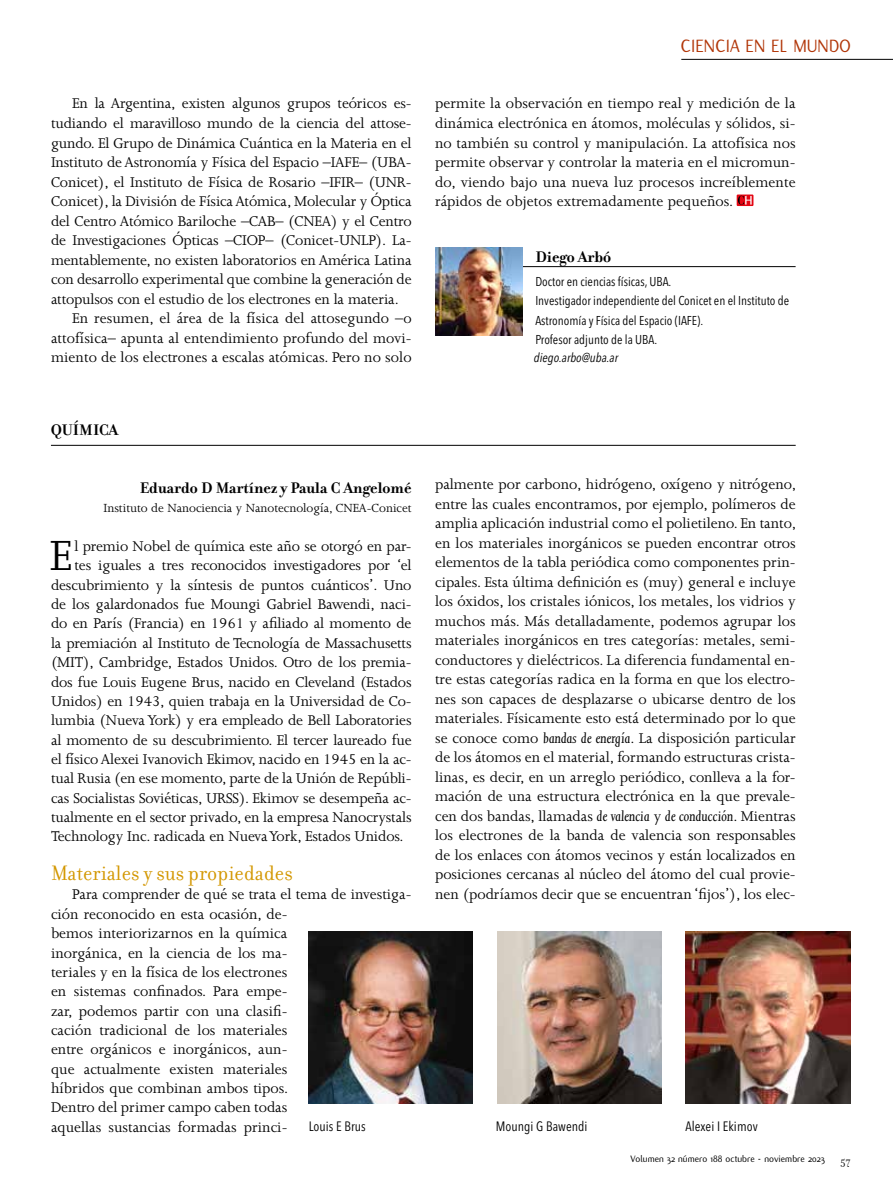
<style>
.page{position:relative;width:893px;height:1191px;background:#fff}
.page>*{position:absolute;margin:0;border:0;box-sizing:border-box;transform-origin:0 0}
.t1{font:48.45px "Joanna MT Std";color:#000}
.t2{font:22.5px "Filosofia OT";letter-spacing:.005em;color:#d39700;scale:.95 1}
.t3{font:19.5px "Flux";letter-spacing:.01em;color:#b13507;scale:.95 1}
.t4{font:700 16.5px "Filosofia OT";letter-spacing:.005em;color:#000}
.t5{font:16.2px/19.5px "Joanna MT Std";letter-spacing:-.01em;color:#000;text-align:justify}
.t6{font:13.5px "Joanna MT Std";color:#000}
.t7{font:condensed 13.5px "Avenir Next LT Pro";letter-spacing:.005em;color:#000}
.t8{font:condensed 12.75px/19.5px "Avenir Next LT Pro";color:#000}
.t9{font:italic condensed 12.75px "Avenir Next LT Pro";color:#000}
.t10{font:11.25px "Filosofia OT";color:#000}
.t11{font:10.2px "Flux";color:#000}
.s1{font-style:italic}
</style>
<div class="page">
<hr style="left:681px;top:59px;width:212px;height:1px;background:#000">
<img style="left:497px;top:931px;width:164px;height:172px">
<svg style="left:737px;top:194px;width:16px;height:12px"></svg>
<svg style="left:738px;top:196px;width:14px;height:9px"></svg>
<hr style="left:51px;top:445px;width:745px;height:1px;background:#000">
<hr style="left:514px;top:266px;width:282px;height:1px;background:#000">
<img style="left:435px;top:247px;width:88px;height:88px">
<img style="left:685px;top:931px;width:165px;height:172px">
<img style="left:309px;top:931px;width:164px;height:172px">
<p class="t5" style="left:72px;top:94px;width:341px">En la Argentina, existen algunos grupos teóricos es-</p>
<p class="t5" style="left:51px;top:113px;width:362px">tudiando el maravilloso mundo de la ciencia del attose-</p>
<p class="t5" style="left:51px;top:133px;width:362px">gundo. El Grupo de Dinámica Cuántica en la Materia en el</p>
<p class="t5" style="left:51px;top:152px;width:362px">Instituto de Astronomía y Física del Espacio –IAFE– (UBA-</p>
<p class="t5" style="left:51px;top:172px;width:362px">Conicet), el Instituto de Física de Rosario –IFIR– (UNR-</p>
<p class="t5" style="left:51px;top:191px;width:362px">Conicet), la División de Física Atómica, Molecular y Óptica</p>
<p class="t5" style="left:51px;top:211px;width:362px">del Centro Atómico Bariloche –CAB– (CNEA) y el Centro</p>
<p class="t5" style="left:51px;top:230px;width:362px">de Investigaciones Ópticas –CIOP– (Conicet-UNLP). La-</p>
<p class="t5" style="left:51px;top:250px;width:362px">mentablemente, no existen laboratorios en América Latina</p>
<p class="t5" style="left:51px;top:269px;width:362px">con desarrollo experimental que combine la generación de</p>
<p class="t5" style="left:51px;top:289px;width:349px">attopulsos con el estudio de los electrones en la materia.</p>
<p class="t5" style="left:72px;top:308px;width:341px">En resumen, el área de la física del attosegundo –o</p>
<p class="t5" style="left:51px;top:328px;width:362px">attofísica– apunta al entendimiento profundo del movi-</p>
<p class="t5" style="left:51px;top:347px;width:362px">miento de los electrones a escalas atómicas. Pero no solo</p>
<p class="t4" style="left:51px;top:420px;width:69px">QUÍMICA</p>
<p class="t3" style="left:681px;top:36px;width:181px">CIENCIA EN EL MUNDO</p>
<p class="t5" style="left:435px;top:94px;width:362px">permite la observación en tiempo real y medición de la dinámica electrónica en átomos, moléculas y sólidos, si&shy;no también su control y manipulación. La attofísica nos permite observar y controlar la materia en el micromun&shy;do, viendo bajo una nueva luz procesos increíblemente rápidos de objetos extremadamente pequeños.</p>
<p class="t4" style="left:535px;top:247px;width:77px">Diego Arbó</p>
<p class="t8" style="left:535px;top:271px;width:255px">Doctor en ciencias físicas, UBA.<br>Investigador independiente del Conicet en el Instituto de Astronomía y Física del Espacio (IAFE).<br>Profesor adjunto de la UBA.</p>
<p class="t9" style="left:534px;top:350px;width:86px">diego.arbo@uba.ar</p>
<p class="t5" style="left:435px;top:474px;width:363px">palmente por carbono, hidrógeno, oxígeno y nitrógeno, entre las cuales encontramos, por ejemplo, polímeros de amplia aplicación industrial como el polietileno. En tanto, en los materiales inorgánicos se pueden encontrar otros elementos de la tabla periódica como componentes prin&shy;cipales. Esta última definición es (muy) general e incluye los óxidos, los cristales iónicos, los metales, los vidrios y muchos más. Más detalladamente, podemos agrupar los materiales inorgánicos en tres categorías: metales, semi&shy;conductores y dieléctricos. La diferencia fundamental en&shy;tre estas categorías radica en la forma en que los electro&shy;nes son capaces de desplazarse o ubicarse dentro de los materiales. Físicamente esto está determinado por lo que se conoce como <span class="s1">bandas de energía</span>. La disposición particular de los átomos en el material, formando estructuras crista&shy;linas, es decir, en un arreglo periódico, conlleva a la for&shy;mación de una estructura electrónica en la que prevale&shy;cen dos bandas, llamadas <span class="s1">de valencia</span> y <span class="s1">de conducción</span>. Mientras los electrones de la banda de valencia son responsables de los enlaces con átomos vecinos y están localizados en posiciones cercanas al núcleo del átomo del cual provie&shy;nen (podríamos decir que se encuentran ‘fijos’), los elec-</p>
<p class="t4" style="left:140px;top:477px;width:273px">Eduardo D Martínez y Paula C Angelomé</p>
<p class="t6" style="left:103px;top:501px;width:310px">Instituto de Nanociencia y Nanotecnología, CNEA-Conicet</p>
<h1 class="t1" style="left:50px;top:530px;width:24px">E</h1>
<p class="t5" style="left:74px;top:536px;width:339px">l premio Nobel de química este año se otorgó en par-</p>
<p class="t5" style="left:74px;top:556px;width:339px">tes iguales a tres reconocidos investigadores por <span class="s1">‘</span>el</p>
<p class="t5" style="left:51px;top:575px;width:362px">descubrimiento y la síntesis de puntos cuánticos’. Uno</p>
<p class="t5" style="left:51px;top:594px;width:362px">de los galardonados fue Moungi Gabriel Bawendi, naci-</p>
<p class="t5" style="left:51px;top:614px;width:362px">do en París (Francia) en 1961 y afiliado al momento de</p>
<p class="t5" style="left:51px;top:633px;width:362px">la premiación al Instituto de Tecnología de Massachusetts</p>
<p class="t5" style="left:51px;top:652px;width:362px">(MIT), Cambridge, Estados Unidos. Otro de los premia-</p>
<p class="t5" style="left:51px;top:672px;width:362px">dos fue Louis Eugene Brus, nacido en Cleveland (Estados</p>
<p class="t5" style="left:51px;top:691px;width:362px">Unidos) en 1943, quien trabaja en la Universidad de Co-</p>
<p class="t5" style="left:51px;top:711px;width:362px">lumbia (Nueva York) y era empleado de Bell Laboratories</p>
<p class="t5" style="left:51px;top:730px;width:362px">al momento de su descubrimiento. El tercer laureado fue</p>
<p class="t5" style="left:51px;top:749px;width:362px">el físico Alexei Ivanovich Ekimov, nacido en 1945 en la ac-</p>
<p class="t5" style="left:51px;top:769px;width:362px">tual Rusia (en ese momento, parte de la Unión de Repúbli-</p>
<p class="t5" style="left:51px;top:788px;width:362px">cas Socialistas Soviéticas, URSS). Ekimov se desempeña ac-</p>
<p class="t5" style="left:51px;top:807px;width:362px">tualmente en el sector privado, en la empresa Nanocrystals</p>
<p class="t5" style="left:51px;top:827px;width:354px">Technology Inc. radicada en Nueva York, Estados Unidos.</p>
<h2 class="t2" style="left:51px;top:860px;width:256px">Materiales y sus propiedades</h2>
<p class="t5" style="left:51px;top:885px;width:362px;text-align:left;text-indent:21px">Para comprender de qué se trata el tema de investiga&shy;ción reconocido en esta ocasión, de-<br>bemos interiorizarnos en la química<br>inorgánica, en la ciencia de los ma-<br>teriales y en la física de los electrones<br>en sistemas confinados. Para empe-<br>zar, podemos partir con una clasifi-<br>cación tradicional de los materiales<br>entre orgánicos e inorgánicos, aun-<br>que actualmente existen materiales<br>híbridos que combinan ambos tipos.<br>Dentro del primer campo caben todas<br>aquellas sustancias formadas princi-</p>
<p class="t7" style="left:309px;top:1118px;width:59px">Louis E Brus</p>
<p class="t7" style="left:496px;top:1118px;width:93px">Moungi G Bawendi</p>
<p class="t7" style="left:685px;top:1118px;width:74px">Alexei I Ekimov</p>
<p class="t11" style="left:631px;top:1152px;width:196px">Volumen 32 número 188 octubre - noviembre 2023</p>
<p class="t10" style="left:841px;top:1154px;width:11px">57</p>
</div>
